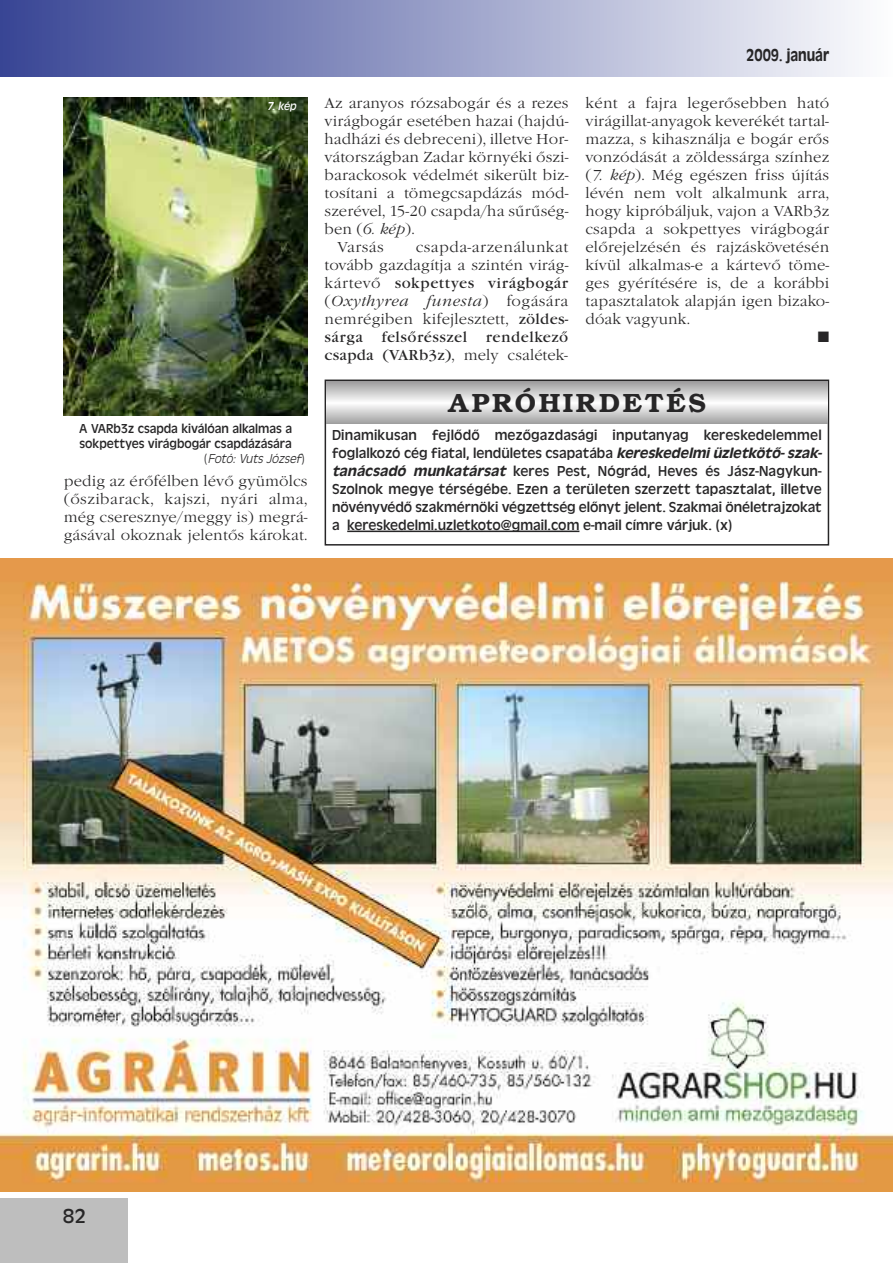
<style>
.page{position:relative;width:893px;height:1263px;background:#fff}
.page>*{position:absolute;margin:0;border:0;box-sizing:border-box;transform-origin:0 0}
.t1{font:600 27px "Bookman Itc TCE";letter-spacing:.1em;color:#272627}
.t2{font:21px "Antique Oli TCE";color:#272627}
.t3{font:500 18px "Antique Oli TCE";color:#272627;scale:.8 1}
.t4{font:15px/18px "Garamond Itc TCE Ligh";letter-spacing:.01em;color:#272627;text-align:justify}
.t5{font:15px/18px "Antique Oli TCE";color:#272627;text-align:justify}
.t6{font:15px/18px "Garamond Itc TCE";letter-spacing:.03em;color:#272627}
.t7{font:15px "Garamond Itc TCE Ligh Ital";letter-spacing:.03em;color:#272627}
.t8{font:15px "Zapf Dingbats ITC";color:#272627}
.t9{font:13.5px/15px "Antique Oli TCE";letter-spacing:-.005em;color:#272627}
.t10{font:italic 13.5px "Antique Oli TCE Ligh";color:#272627}
.t11{font:italic 12px "Antique Oli TCE";color:#fff}
.s1{font-style:normal}
.s2{font-family:"Garamond Itc TCE Ligh Ital"}
.s3{font-family:"Garamond Itc TCE Ligh"}
.s4{font-family:"Garamond Itc TCE"}
.s5{font-weight:500;font-style:italic}
</style>
<div class="page">
<div style="left:0;top:0;width:893px;height:77px;background:linear-gradient(to right,#384594,#fdfdfe)"></div>
<div style="left:0;top:1198px;width:128px;height:65px;background:#bebebe"></div>
<img style="left:64px;top:98px;width:244px;height:318px">
<img style="left:0;top:558px;width:892px;height:634px">
<div style="left:325px;top:380px;width:504px;height:166px;border:2px solid #272627"></div>
<hr style="left:347px;top:531px;width:232px;height:1px;background:#272627">
<svg style="left:326px;top:381px;width:502px;height:43px"></svg>
<p class="t11" style="left:268px;top:99px;width:31px">7. kép</p>
<p class="t9" style="left:79px;top:421px;width:214px">A VARb3z csapda kiválóan alkalmas a sokpettyes virágbogár csapdázására</p>
<p class="t10" style="left:204px;top:451px;width:102px"><span class="s1">(</span>Fotó: Vuts József<span class="s1">)</span></p>
<p class="t4" style="left:64px;top:472px;width:245px">pedig az érőfélben lévő gyümölcs (őszibarack, kajszi, nyári alma, még cseresznye/meggy is) megrá&shy;gásával okoznak jelentős károkat.</p>
<p class="t4" style="left:325px;top:94px;width:245px">Az aranyos rózsabogár és a rezes</p>
<p class="t4" style="left:325px;top:112px;width:245px">virágbogár esetében hazai (hajdú-</p>
<p class="t4" style="left:325px;top:130px;width:245px">hadházi és debreceni), illetve Hor-</p>
<p class="t4" style="left:325px;top:148px;width:245px">vátországban Zadar környéki őszi-</p>
<p class="t4" style="left:325px;top:166px;width:245px">barackosok védelmét sikerült biz-</p>
<p class="t4" style="left:325px;top:184px;width:245px">tosítani a tömegcsapdázás mód-</p>
<p class="t4" style="left:325px;top:202px;width:245px">szerével, 15-20 csapda/ha sűrűség-</p>
<p class="t4" style="left:325px;top:220px;width:92px">ben (<span class="s2">6. kép</span>).</p>
<p class="t4" style="left:337px;top:238px;width:48px">Varsás</p>
<p class="t4" style="left:325px;top:238px;width:245px;text-align:right">csapda-arzenálunkat<br>tovább gazdagítja a szintén virág-</p>
<p class="t6" style="left:325px;top:274px;width:245px"><span class="s3">kártevő</span> sokpettyes virágbogár</p>
<p class="t7" style="left:325px;top:292px;width:245px"><span class="s3">(</span>Oxythyrea funesta<span class="s3">) fogására</span></p>
<p class="t4" style="left:325px;top:310px;width:245px">nemrégiben kifejlesztett, <span class="s4">zöldes-</span></p>
<p class="t6" style="left:325px;top:328px;width:245px">sárga felsőrésszel rendelkező csapda (VARb3z)<span class="s3">, mely csalétek-</span></p>
<p class="t3" style="left:746px;top:44px;width:105px">2009. január</p>
<p class="t4" style="left:585px;top:94px;width:245px">ként a fajra legerősebben ható virágillat-anyagok keverékét tartal&shy;mazza, s kihasználja e bogár erős vonzódását a zöldessárga színhez (<span class="s2">7. kép</span>). Még egészen friss újítás lévén nem volt alkalmunk arra, hogy kipróbáljuk, vajon a VARb3z csapda a sokpettyes virágbogár előrejelzésén és rajzáskövetésén kívül alkalmas-e a kártevő töme&shy;ges gyérítésére is, de a korábbi tapasztalatok alapján igen bizako&shy;dóak vagyunk.</p>
<p class="t8" style="left:818px;top:328px;width:13px">■</p>
<h1 class="t1" style="left:448px;top:387px;width:259px">APRÓHIRDETÉS</h1>
<p class="t5" style="left:332px;top:426px;width:493px">Dinamikusan fejlődő mezőgazdasági inputanyag kereskedelemmel foglalkozó cég fiatal, lendületes csapatába <span class="s5">kereskedelmiüzletkötő-szak&shy;tanácsadó munkatársat</span> keres Pest, Nógrád, Heves és Jász-Nagykun-Szolnok megye térségébe. Ezen a területen szerzett tapasztalat, illetve növényvédő szakmérnöki végzettség előnyt jelent. Szakmai önéletrajzokat a kereskedelmi.uzletkoto@gmail.com e-mail címre várjuk. (x)</p>
<h2 class="t2" style="left:63px;top:1204px;width:25px">82</h2>
</div>
